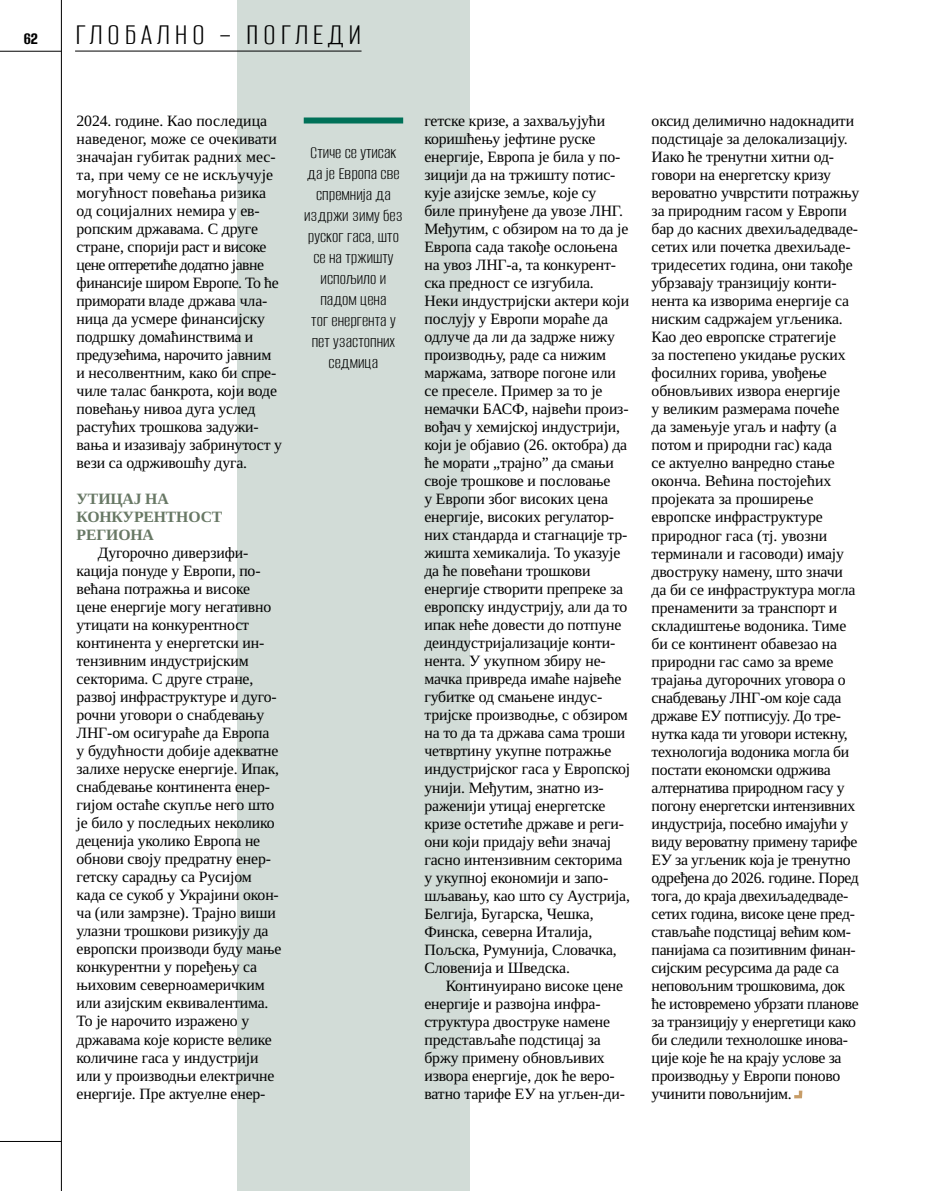
<style>
.page{position:relative;width:936px;height:1191px;background:#fff}
.page>*{position:absolute;margin:0;border:0;box-sizing:border-box;transform-origin:0 0}
.t1{font:100 31.5px "Alumni Sans";letter-spacing:.14em;color:#000}
.t2{font:100 18px/21px "Alumni Sans";color:#000;text-align:center}
.t3{font:15.75px/18px "Tinos";letter-spacing:-.01em;color:#000}
.t4{font:700 15.75px/18px "Tinos";letter-spacing:-.01em;color:#687865}
.s1{font-size:18px}
</style>
<div class="page">
<div style="left:237px;top:0;width:233px;height:1191px;background:#d2dcd7"></div>
<div style="left:304px;top:117px;width:99px;height:6px;background:#007158"></div>
<svg style="left:794px;top:1090px;width:8px;height:8px"></svg>
<hr style="left:0;top:51px;width:61px;height:1px;background:#000">
<hr style="left:61px;top:0;width:1px;height:1191px;background:#000">
<hr style="left:0;top:1141px;width:61px;height:1px;background:#000">
<hr style="left:75px;top:51px;width:286px;height:1px;background:#000">
<h1 class="t1" style="left:24px;top:19px;width:339px"><span class="s1">62</span> ГЛОБАЛНО – ПОГЛЕДИ</h1>
<p class="t3" style="left:77px;top:112px;width:207px">2024. године. Као последица наведеног, може се очекивати значајан губитак радних мес&shy;та, при чему се не искључује могућност повећања ризика од социјалних немира у ев&shy;ропским државама. С друге стране, спорији раст и високе цене оптеретиће додатно јавне финансије широм Европе. То ће приморати владе држава чла&shy;ница да усмере финансијску подршку домаћинствима и предузећима, нарочито јавним и несолвентним, како би спре&shy;чиле талас банкрота, који воде повећању нивоа дуга услед растућих трошкова задужи&shy;вања и изазивају забринутост у вези са одрживошћу дуга.</p>
<p class="t4" style="left:77px;top:489px;width:147px">УТИЦАЈ НА<br>КОНКУРЕНТНОСТ<br>РЕГИОНА</p>
<p class="t3" style="left:77px;top:544px;width:206px;text-indent:21px">Дугорочно диверзифи&shy;кација понуде у Европи, по&shy;већана потражња и високе цене енергије могу негативно утицати на конкурентност континента у енергетски ин&shy;тензивним индустријским секторима. С друге стране, развој инфраструктуре и дуго&shy;рочни уговори о снабдевању<br>ЛНГ-ом осигураће да Европа<br>у будућности добије адекватне залихе неруске енергије. Ипак, снабдевање континента енер&shy;гијом остаће скупље него што је било у последњих неколико деценија уколико Европа не обнови своју предратну енер&shy;гетску сарадњу са Русијом када се сукоб у Украјини окон&shy;ча (или замрзне). Трајно виши улазни трошкови ризикују да европски производи буду мање конкурентни у поређењу са њиховим северноамеричким или азијским еквивалентима.<br>То је нарочито изражено у државама које користе велике количине гаса у индустрији или у производњи електричне енергије. Пре актуелне енер-</p>
<p class="t2" style="left:304px;top:142px;width:100px">Стиче се утисак да је Европа све спремнија да издржи зиму без руског гаса, што се на тржишту испољило и падом цена<br>тог енергента у пет узастопних седмица</p>
<p class="t3" style="left:424px;top:112px;width:207px">гетске кризе, а захваљујући коришћењу јефтине руске енергије, Европа је била у по&shy;зицији да на тржишту потис&shy;кује азијске земље, које су биле принуђене да увозе ЛНГ.<br>Међутим, с обзиром на то да је<br>Европа сада такође ослоњена на увоз ЛНГ-а, та конкурент&shy;ска предност се изгубила.<br>Неки индустријски актери који послују у Европи мораће да одлуче да ли да задрже нижу производњу, раде са нижим маржама, затворе погоне или се преселе. Пример за то је немачки БАСФ, највећи произ&shy;вођач у хемијској индустрији, који је објавио (26. октобра) да ће морати „трајно” да смањи своје трошкове и пословање<br>у Европи због високих цена енергије, високих регулатор&shy;них стандарда и стагнације тр&shy;жишта хемикалија. То указује да ће повећани трошкови енергије створити препреке за европску индустрију, али да то ипак неће довести до потпуне деиндустријализације конти&shy;нента. У укупном збиру не&shy;мачка привреда имаће највеће губитке од смањене индус&shy;тријске производње, с обзиром на то да та држава сама троши четвртину укупне потражње индустријског гаса у Европској унији. Међутим, знатно из&shy;раженији утицај енергетске кризе остетиће државе и реги&shy;они који придају већи значај гасно интензивним секторима у укупној економији и запо&shy;шљавању, као што су Аустрија,<br>Белгија, Бугарска, Чешка,<br>Финска, северна Италија,<br>Пољска, Румунија, Словачка,<br>Словенија и Шведска.</p>
<p class="t3" style="left:424px;top:976px;width:202px;text-indent:21px">Континуирано високе цене енергије и развојна инфра&shy;структура двоструке намене представљаће подстицај за бржу примену обновљивих извора енергије, док ће веро&shy;ватно тарифе ЕУ на угљен-ди-</p>
<p class="t3" style="left:651px;top:112px;width:209px">оксид делимично надокнадити подстицаје за делокализацију.<br>Иако ће тренутни хитни од&shy;говори на енергетску кризу вероватно учврстити потражњу за природним гасом у Европи бар до касних двехиљадедваде&shy;сетих или почетка двехиљаде&shy;тридесетих година, они такође убрзавају транзицију конти&shy;нента ка изворима енергије са ниским садржајем угљеника.<br>Као део европске стратегије<br>за постепено укидање руских фосилних горива, увођење обновљивих извора енергије<br>у великим размерама почеће<br>да замењује угаљ и нафту (а потом и природни гас) када<br>се актуелно ванредно стање оконча. Већина постојећих пројеката за проширење европске инфраструктуре природног гаса (тј. увозни терминали и гасоводи) имају двоструку намену, што значи да би се инфраструктура могла пренаменити за транспорт и складиштење водоника. Тиме би се континент обавезао на природни гас само за време трајања дугорочних уговора о снабдевању ЛНГ-ом које сада државе ЕУ потписују. До тре&shy;нутка када ти уговори истекну, технологија водоника могла би постати економски одржива алтернатива природном гасу у погону енергетски интензивних индустрија, посебно имајући у виду вероватну примену тарифе<br>ЕУ за угљеник која је тренутно одређена до 2026. године. Поред тога, до краја двехиљадедваде&shy;сетих година, високе цене пред&shy;стављаће подстицај већим ком&shy;панијама са позитивним финан&shy;сијским ресурсима да раде са неповољним трошковима, док ће истовремено убрзати планове за транзицију у енергетици како би следили технолошке инова&shy;ције које ће на крају услове за производњу у Европи поново учинити повољнијим.</p>
</div>
